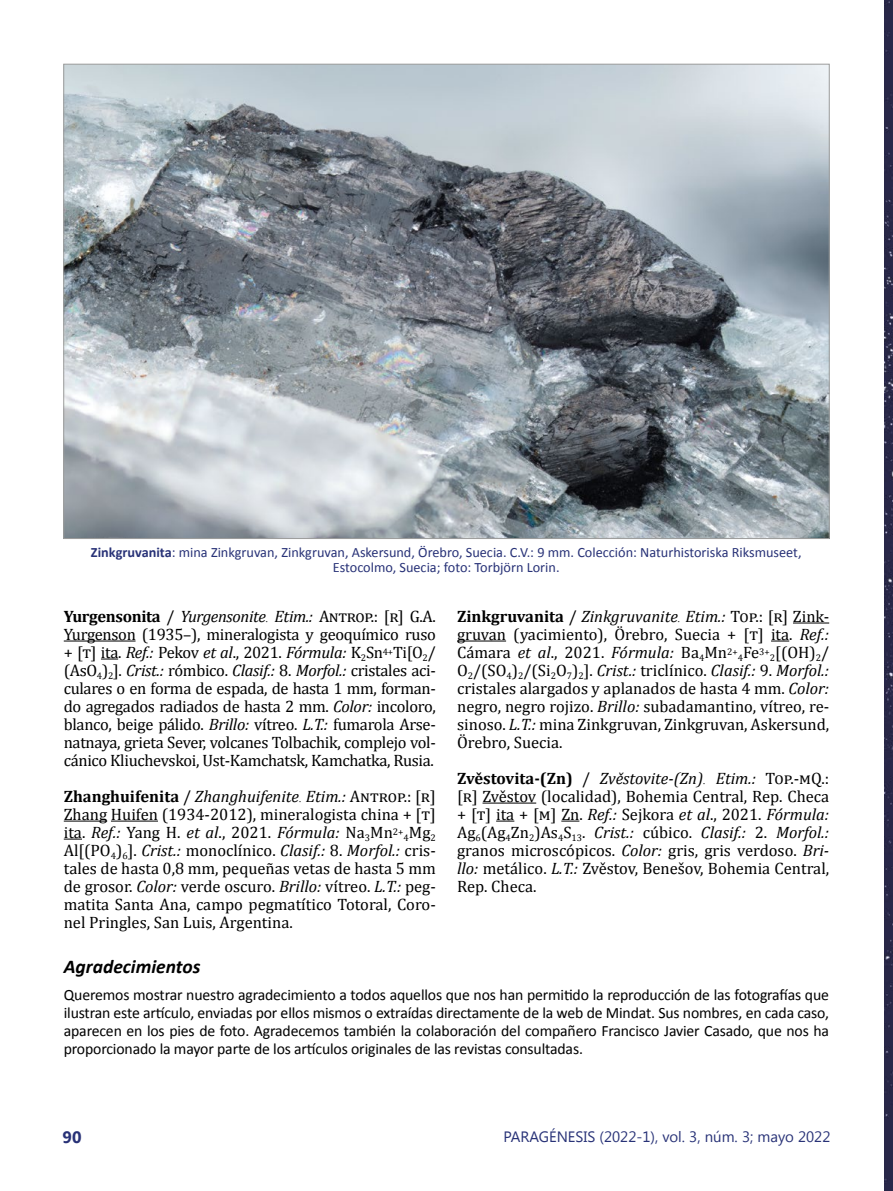
<style>
.page{position:relative;width:893px;height:1191px;background:#fff}
.page>*{position:absolute;margin:0;border:0;box-sizing:border-box;transform-origin:0 0}
.Bibliografia{font:italic 700 19.5px "Calibri";color:#000}
.Párrafo_2_columnas{font:16.5px/18px "Cambria";color:#000;text-align:justify}
.t1{font:700 16.5px "Segoe UI";color:#283277}
.Bibliografia-2{font:15.75px/18px "Calibri";letter-spacing:-.01em;color:#000;text-align:justify}
.t2{font:15px "Segoe UI";color:#283277}
.pie_foto_artículo_ve{font:14.25px "Calibri";color:#283277}
.Párrafo_2_columnas-2{font:9.6px "Cambria";color:#000}
.s1{font-weight:700}
.s2{font-style:italic}
.s3{font-family:"Times New Roman";font-style:italic;font-size:12px}
.s4{font-size:16.5px}
</style>
<div class="page">
<img style="left:65px;top:66px;width:763px;height:471px">
<hr style="left:64px;top:640px;width:72px;height:1px;background:#000">
<svg style="left:101px;top:658px;width:17px;height:1px"></svg>
<hr style="left:64px;top:820px;width:43px;height:1px;background:#000">
<hr style="left:111px;top:820px;width:47px;height:1px;background:#000">
<svg style="left:64px;top:838px;width:18px;height:1px"></svg>
<hr style="left:793px;top:622px;width:36px;height:1px;background:#000">
<hr style="left:457px;top:640px;width:49px;height:1px;background:#000">
<svg style="left:771px;top:640px;width:18px;height:1px"></svg>
<hr style="left:482px;top:802px;width:54px;height:1px;background:#000">
<svg style="left:496px;top:820px;width:18px;height:1px"></svg>
<svg style="left:561px;top:820px;width:18px;height:1px"></svg>
<img style="left:884px;top:0;width:9px;height:1191px">
<p class="pie_foto_artículo_ve" style="left:91px;top:543px;width:712px"><span class="s1">Zinkgruvanita</span>: mina Zinkgruvan, Zinkgruvan, Askersund, Örebro, Suecia. C.V.: 9 mm. Colección: Naturhistoriska Riksmuseet,</p>
<p class="pie_foto_artículo_ve" style="left:333px;top:558px;width:228px">Estocolmo, Suecia; foto: Torbjörn Lorin.</p>
<p class="Párrafo_2_columnas" style="left:64px;top:607px;width:374px"><span class="s1">Yurgensonita</span> / <span class="s2">Yurgensonite</span><span class="s3">.</span> <span class="s2">Etim.:</span> Antrop.: [r] G.A.<br>Yurgenson (1935–), mineralogista y geoquímico ruso + [t] ita. <span class="s2">Ref.:</span> Pekov <span class="s2">et al</span>., 2021. <span class="s2">Fórmula:</span> K<sub>2</sub>Sn<sup>4+</sup>Ti[O<sub>2</sub>/ (AsO<sub>4</sub>)<sub>2</sub>]. <span class="s2">Crist.:</span> rómbico. <span class="s2">Clasif.:</span> 8. <span class="s2">Morfol.:</span> cristales aci&shy;culares o en forma de espada, de hasta 1 mm, forman&shy;do agregados radiados de hasta 2 mm. <span class="s2">Color:</span> incoloro, blanco, beige pálido. <span class="s2">Brillo:</span> vítreo. <span class="s2">L.T.:</span> fumarola Arse&shy;natnaya, grieta Sever, volcanes Tolbachik, complejo vol&shy;cánico Kliuchevskoi, Ust-Kamchatsk, Kamchatka, Rusia.</p>
<p class="Párrafo_2_columnas" style="left:64px;top:787px;width:374px"><span class="s1">Zhanghuifenita</span> / <span class="s2">Zhanghuifenite</span><span class="s3">.</span> <span class="s2">Etim.:</span> Antrop.: [r] Zhang Huifen (1934-2012), mineralogista china + [t] ita. <span class="s2">Ref.:</span> Yang H. <span class="s2">et al</span>., 2021. <span class="s2">Fórmula:</span> Na<sub>3</sub>Mn<sup>2+</sup></p>
<p class="Párrafo_2_columnas" style="left:457px;top:607px;width:374px"><span class="s1">Zinkgruvanita</span> / <span class="s2">Zinkgruvanite</span><span class="s3">.</span> <span class="s2">Etim.:</span> Top.: [r] Zink&shy;gruvan (yacimiento), Örebro, Suecia + [t] ita. <span class="s2">Ref.:<br></span>Cámara <span class="s2">et al</span>., 2021. <span class="s2">Fórmula:</span> Ba<sub>4</sub>Mn<sup>2+</sup></p>
<p class="Párrafo_2_columnas" style="left:457px;top:643px;width:374px;text-indent:313px"><sub>2</sub>[(OH)<sub>2</sub>/ O<sub>2</sub>/(SO<sub>4</sub>)<sub>2</sub>/(Si<sub>2</sub>O<sub>7</sub>)<sub>2</sub>]. <span class="s2">Crist.:</span> triclínico. <span class="s2">Clasif.:</span> 9. <span class="s2">Morfol.: </span>cristales alargados y aplanados de hasta 4 mm. <span class="s2">Color: </span>negro, negro rojizo. <span class="s2">Brillo:</span> subadamantino, vítreo, re&shy;sinoso. <span class="s2">L.T.:</span> mina Zinkgruvan, Zinkgruvan, Askersund, Örebro, Suecia.</p>
<p class="Párrafo_2_columnas" style="left:457px;top:769px;width:374px"><span class="s1">Zvěstovita-(Zn)</span> / <span class="s2">Zvěstovite-(Zn)</span><span class="s3">.</span> <span class="s2">Etim.:</span> Top.-mQ.: [r] Zvěstov (localidad), Bohemia Central, Rep. Checa + [t] ita + [m] Zn. <span class="s2">Ref.:</span> Sejkora <span class="s2">et al</span>., 2021. <span class="s2">Fórmula:<br></span>Ag<sub>6</sub>(Ag<sub>4</sub>Zn<sub>2</sub>)As<sub>4</sub>S<sub>13</sub>. <span class="s2">Crist.:</span> cúbico. <span class="s2">Clasif.:</span> 2. <span class="s2">Morfol.: </span>granos microscópicos. <span class="s2">Color:</span> gris, gris verdoso. <span class="s2">Bri&shy;llo:</span> metálico. <span class="s2">L.T.:</span> Zvěstov, Benešov, Bohemia Central, Rep. Checa.</p>
<p class="Párrafo_2_columnas-2" style="left:738px;top:646px;width:34px">4<span class="s4">Fe</span>3+</p>
<p class="Párrafo_2_columnas-2" style="left:404px;top:832px;width:34px">4<sup>Mg</sup>2</p>
<p class="Párrafo_2_columnas" style="left:64px;top:841px;width:374px">Al[(PO<sub>4</sub>)<sub>6</sub>]. <span class="s2">Crist.:</span> monoclínico. <span class="s2">Clasif.:</span> 8. <span class="s2">Morfol.:</span> cris&shy;tales de hasta 0,8 mm, pequeñas vetas de hasta 5 mm de grosor. <span class="s2">Color:</span> verde oscuro. <span class="s2">Brillo:</span> vítreo. <span class="s2">L.T.:</span> peg&shy;matita Santa Ana, campo pegmatítico Totoral, Coro&shy;nel Pringles, San Luis, Argentina.</p>
<p class="Bibliografia" style="left:64px;top:953px;width:138px">Agradecimientos</p>
<p class="Bibliografia-2" style="left:64px;top:985px;width:767px">Queremos mostrar nuestro agradecimiento a todos aquellos que nos han permitido la reproducción de las fotografías que ilustran este artículo, enviadas por ellos mismos o extraídas directamente de la web de Mindat. Sus nombres, en cada caso, aparecen en los pies de foto. Agradecemos también la colaboración del compañero Francisco Javier Casado, que nos ha proporcionado la mayor parte de los artículos originales de las revistas consultadas.</p>
<p class="t1" style="left:63px;top:1125px;width:20px">90</p>
<p class="t2" style="left:503px;top:1126px;width:328px">PARAGÉNESIS (2022-1), vol. 3, núm. 3; mayo 2022</p>
</div>
